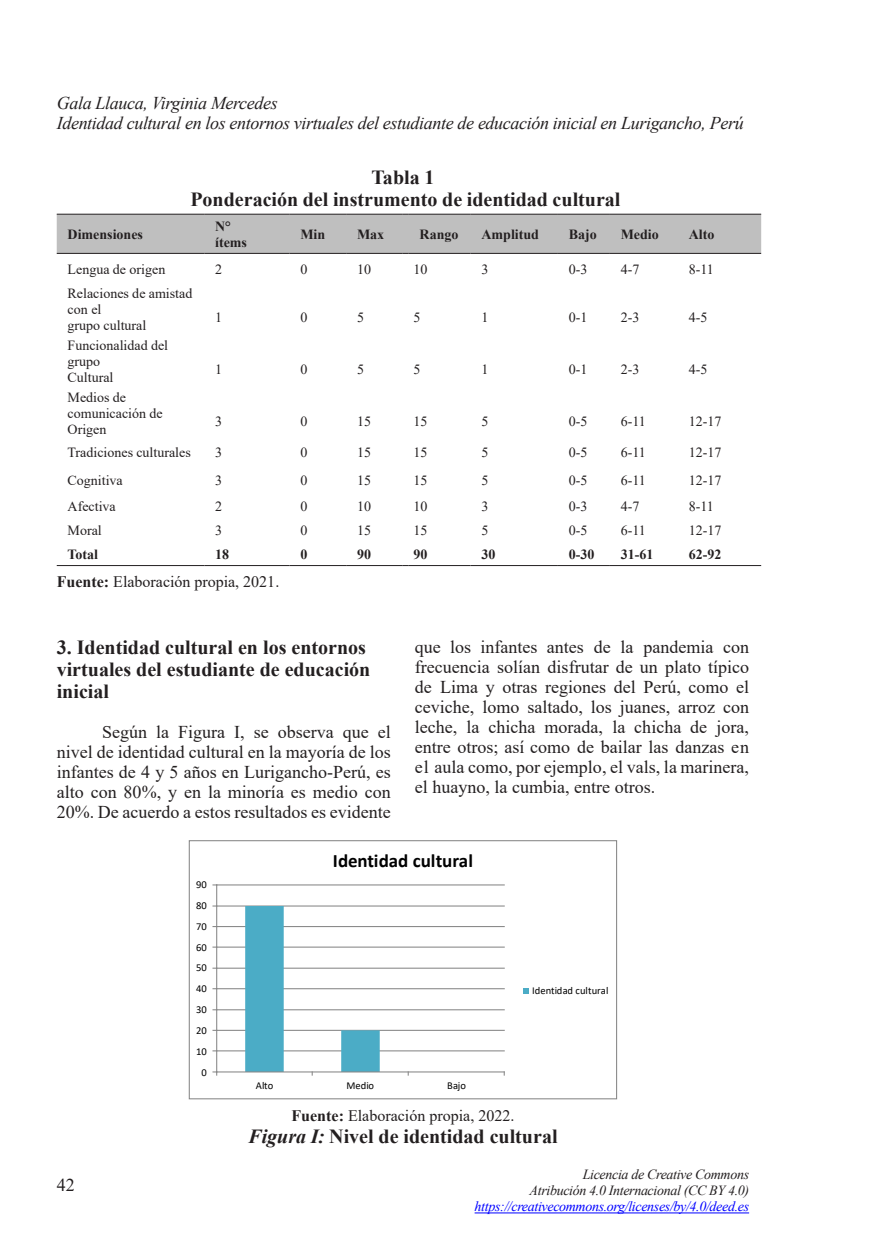
<style>
.page{position:relative;width:874px;height:1259px;background:#fff}
.page>*{position:absolute;margin:0;border:0;box-sizing:border-box;transform-origin:0 0}
.t1{font:700 20px/22px "Times New Roman";color:#231f20;text-align:center}
.t2{font:700 19px "Calibri";letter-spacing:-.005em;color:#000}
.t3{font:18px/20px "Times New Roman";color:#231f20;text-align:justify}
.t4{font:italic 18px/20px "Times New Roman";letter-spacing:-.02em;color:#231f20}
.t5{font:16px "Times New Roman";color:#231f20}
.t6{font:14px/16px "Times New Roman";color:#231f20}
.t7{font:700 14px/16px "Times New Roman";color:#231f20}
.t8{font:italic 14px/16px "Times New Roman";letter-spacing:-.025em;color:#231f20;text-align:right}
.t9{font:italic 14px "Times New Roman";letter-spacing:-.025em;color:#00f}
.t10{font:10.6px "Calibri";letter-spacing:-.005em;color:#000}
.s1{font-weight:700}
.s2{font-style:italic}
</style>
<div class="page">
<hr style="left:474px;top:1212px;width:274px;height:1px;background:#00f">
<hr style="left:57px;top:565px;width:147px;height:1px;background:#231f20">
<hr style="left:204px;top:565px;width:85px;height:1px;background:#231f20">
<hr style="left:289px;top:565px;width:57px;height:1px;background:#231f20">
<hr style="left:346px;top:565px;width:56px;height:1px;background:#231f20">
<hr style="left:408px;top:565px;width:62px;height:1px;background:#231f20">
<hr style="left:470px;top:565px;width:87px;height:1px;background:#231f20">
<hr style="left:557px;top:565px;width:52px;height:1px;background:#231f20">
<hr style="left:609px;top:565px;width:68px;height:1px;background:#231f20">
<hr style="left:677px;top:565px;width:83px;height:1px;background:#231f20">
<div style="left:57px;top:214px;width:703px;height:40px;background:#bfbfbf"></div>
<hr style="left:408px;top:253px;width:62px;height:1px;background:#231f20">
<hr style="left:470px;top:253px;width:87px;height:1px;background:#231f20">
<hr style="left:557px;top:253px;width:52px;height:1px;background:#231f20">
<hr style="left:609px;top:253px;width:68px;height:1px;background:#231f20">
<hr style="left:677px;top:253px;width:83px;height:1px;background:#231f20">
<hr style="left:216px;top:1050px;width:288px;height:1px;background:#868686">
<hr style="left:216px;top:1029px;width:288px;height:2px;background:#868686">
<hr style="left:216px;top:1009px;width:288px;height:1px;background:#868686">
<hr style="left:216px;top:988px;width:288px;height:1px;background:#868686">
<hr style="left:216px;top:967px;width:288px;height:1px;background:#868686">
<hr style="left:216px;top:946px;width:288px;height:1px;background:#868686">
<hr style="left:216px;top:926px;width:288px;height:1px;background:#868686">
<hr style="left:216px;top:905px;width:288px;height:1px;background:#868686">
<hr style="left:216px;top:884px;width:288px;height:1px;background:#868686">
<hr style="left:216px;top:885px;width:1px;height:187px;background:#868686">
<hr style="left:216px;top:1071px;width:288px;height:1px;background:#868686">
<svg style="left:245px;top:906px;width:134px;height:169px"></svg>
<svg style="left:523px;top:988px;width:5px;height:5px"></svg>
<div style="left:189px;top:840px;width:427px;height:259px;border:1px solid #868686"></div>
<p class="t4" style="left:57px;top:92px;width:688px">Gala Llauca, Virginia Mercedes<br>Identidad cultural en los entornos virtuales del estudiante de educación inicial en Lurigancho, Perú</p>
<p class="t1" style="left:190px;top:165px;width:431px">Tabla 1<br>Ponderación del instrumento de identidad cultural</p>
<p class="t7" style="left:67px;top:225px;width:77px">Dimensiones</p>
<p class="t7" style="left:215px;top:217px;width:33px">N° ítems</p>
<p class="t7" style="left:300px;top:225px;width:26px">Min</p>
<p class="t7" style="left:357px;top:225px;width:29px">Max</p>
<p class="t7" style="left:419px;top:225px;width:40px">Rango</p>
<p class="t7" style="left:481px;top:225px;width:59px">Amplitud</p>
<p class="t7" style="left:568px;top:225px;width:29px">Bajo</p>
<p class="t7" style="left:620px;top:225px;width:40px">Medio</p>
<p class="t7" style="left:688px;top:225px;width:27px">Alto</p>
<p class="t6" style="left:67px;top:261px;width:99px">Lengua de origen</p>
<p class="t6" style="left:215px;top:261px;width:8px">2</p>
<p class="t6" style="left:300px;top:261px;width:8px">0</p>
<p class="t6" style="left:357px;top:261px;width:15px">10</p>
<p class="t6" style="left:413px;top:261px;width:15px">10</p>
<p class="t6" style="left:481px;top:261px;width:8px">3</p>
<p class="t6" style="left:568px;top:261px;width:20px">0-3</p>
<p class="t6" style="left:620px;top:261px;width:20px">4-7</p>
<p class="t6" style="left:688px;top:261px;width:27px">8-11</p>
<p class="t6" style="left:67px;top:284px;width:126px">Relaciones de amistad con el<br>grupo cultural</p>
<p class="t6" style="left:215px;top:308px;width:8px">1</p>
<p class="t6" style="left:300px;top:308px;width:8px">0</p>
<p class="t6" style="left:357px;top:308px;width:8px">5</p>
<p class="t6" style="left:413px;top:308px;width:8px">5</p>
<p class="t6" style="left:481px;top:308px;width:8px">1</p>
<p class="t6" style="left:568px;top:308px;width:20px">0-1</p>
<p class="t6" style="left:620px;top:308px;width:20px">2-3</p>
<p class="t6" style="left:688px;top:308px;width:20px">4-5</p>
<p class="t6" style="left:67px;top:337px;width:102px">Funcionalidad del grupo<br>Cultural</p>
<p class="t6" style="left:67px;top:389px;width:97px">Medios de comunicación de<br>Origen</p>
<p class="t6" style="left:215px;top:361px;width:8px">1</p>
<p class="t6" style="left:300px;top:361px;width:8px">0</p>
<p class="t6" style="left:357px;top:361px;width:8px">5</p>
<p class="t6" style="left:413px;top:361px;width:8px">5</p>
<p class="t6" style="left:481px;top:361px;width:8px">1</p>
<p class="t6" style="left:568px;top:361px;width:20px">0-1</p>
<p class="t6" style="left:620px;top:361px;width:20px">2-3</p>
<p class="t6" style="left:688px;top:361px;width:20px">4-5</p>
<p class="t6" style="left:215px;top:413px;width:8px">3</p>
<p class="t6" style="left:300px;top:413px;width:8px">0</p>
<p class="t6" style="left:357px;top:413px;width:15px">15</p>
<p class="t6" style="left:413px;top:413px;width:15px">15</p>
<p class="t6" style="left:481px;top:413px;width:8px">5</p>
<p class="t6" style="left:568px;top:413px;width:20px">0-5</p>
<p class="t6" style="left:620px;top:413px;width:27px">6-11</p>
<p class="t6" style="left:688px;top:413px;width:34px">12-17</p>
<p class="t6" style="left:67px;top:443px;width:125px">Tradiciones culturales</p>
<p class="t6" style="left:215px;top:443px;width:8px">3</p>
<p class="t6" style="left:300px;top:443px;width:8px">0</p>
<p class="t6" style="left:357px;top:443px;width:15px">15</p>
<p class="t6" style="left:413px;top:443px;width:15px">15</p>
<p class="t6" style="left:481px;top:443px;width:8px">5</p>
<p class="t6" style="left:568px;top:443px;width:20px">0-5</p>
<p class="t6" style="left:620px;top:443px;width:27px">6-11</p>
<p class="t6" style="left:688px;top:443px;width:34px">12-17</p>
<p class="t6" style="left:67px;top:472px;width:57px">Cognitiva</p>
<p class="t6" style="left:215px;top:472px;width:8px">3</p>
<p class="t6" style="left:300px;top:472px;width:8px">0</p>
<p class="t6" style="left:357px;top:472px;width:15px">15</p>
<p class="t6" style="left:413px;top:472px;width:15px">15</p>
<p class="t6" style="left:481px;top:472px;width:8px">5</p>
<p class="t6" style="left:568px;top:472px;width:20px">0-5</p>
<p class="t6" style="left:620px;top:472px;width:27px">6-11</p>
<p class="t6" style="left:688px;top:472px;width:34px">12-17</p>
<p class="t6" style="left:67px;top:498px;width:50px">Afectiva</p>
<p class="t6" style="left:215px;top:498px;width:8px">2</p>
<p class="t6" style="left:300px;top:498px;width:8px">0</p>
<p class="t6" style="left:357px;top:498px;width:15px">10</p>
<p class="t6" style="left:413px;top:498px;width:15px">10</p>
<p class="t6" style="left:481px;top:498px;width:8px">3</p>
<p class="t6" style="left:568px;top:498px;width:20px">0-3</p>
<p class="t6" style="left:620px;top:498px;width:20px">4-7</p>
<p class="t6" style="left:688px;top:498px;width:27px">8-11</p>
<p class="t6" style="left:67px;top:522px;width:36px">Moral</p>
<p class="t6" style="left:215px;top:522px;width:8px">3</p>
<p class="t6" style="left:300px;top:522px;width:8px">0</p>
<p class="t6" style="left:357px;top:522px;width:15px">15</p>
<p class="t6" style="left:413px;top:522px;width:15px">15</p>
<p class="t6" style="left:481px;top:522px;width:8px">5</p>
<p class="t6" style="left:568px;top:522px;width:20px">0-5</p>
<p class="t6" style="left:620px;top:522px;width:27px">6-11</p>
<p class="t6" style="left:688px;top:522px;width:34px">12-17</p>
<p class="t7" style="left:67px;top:546px;width:32px">Total</p>
<p class="t7" style="left:215px;top:546px;width:15px">18</p>
<p class="t7" style="left:300px;top:546px;width:8px">0</p>
<p class="t7" style="left:357px;top:546px;width:15px">90</p>
<p class="t7" style="left:413px;top:546px;width:15px">90</p>
<p class="t7" style="left:481px;top:546px;width:15px">30</p>
<p class="t7" style="left:568px;top:546px;width:27px">0-30</p>
<p class="t7" style="left:620px;top:546px;width:34px">31-61</p>
<p class="t7" style="left:688px;top:546px;width:34px">62-92</p>
<p class="t5" style="left:57px;top:570px;width:224px"><span class="s1">Fuente:</span> Elaboración propia, 2021.</p>
<p class="t1" style="left:57px;top:636px;width:315px;text-align:left">3. Identidad cultural en los entornos virtuales del estudiante de educación inicial</p>
<p class="t3" style="left:57px;top:722px;width:335px;text-indent:45px">Según la Figura I, se observa que el nivel de identidad cultural en la mayoría de los infantes de 4 y 5 años en Lurigancho-Perú, es alto con 80%, y en la minoría es medio con 20%. De acuerdo a estos resultados es evidente</p>
<p class="t3" style="left:415px;top:637px;width:335px">que los infantes antes de la pandemia con frecuencia solían disfrutar de un plato típico de Lima y otras regiones del Perú, como el ceviche, lomo saltado, los juanes, arroz con leche, la chicha morada, la chicha de jora, entre otros; así como de bailar las danzas en el aula como, por ejemplo, el vals, la marinera, el huayno, la cumbia, entre otros.</p>
<p class="t3" style="left:57px;top:1174px;width:19px">42</p>
<p class="t10" style="left:196px;top:877px;width:12px">90</p>
<p class="t10" style="left:196px;top:898px;width:12px">80</p>
<p class="t10" style="left:196px;top:919px;width:12px">70</p>
<p class="t10" style="left:196px;top:940px;width:12px">60</p>
<p class="t10" style="left:196px;top:960px;width:12px">50</p>
<p class="t10" style="left:196px;top:981px;width:12px">40</p>
<p class="t10" style="left:196px;top:1002px;width:12px">30</p>
<p class="t10" style="left:196px;top:1023px;width:12px">20</p>
<p class="t10" style="left:196px;top:1043px;width:12px">10</p>
<p class="t10" style="left:201px;top:1064px;width:7px">0</p>
<p class="t2" style="left:332px;top:846px;width:142px">Identidad cultural</p>
<p class="t10" style="left:255px;top:1078px;width:19px">Alto</p>
<p class="t10" style="left:346px;top:1078px;width:29px">Medio</p>
<p class="t10" style="left:447px;top:1078px;width:20px">Bajo</p>
<p class="t10" style="left:532px;top:983px;width:78px">Identidad cultural</p>
<p class="t5" style="left:291px;top:1104px;width:224px"><span class="s1">Fuente:</span> Elaboración propia, 2022.</p>
<p class="t1" style="left:248px;top:1124px;width:310px"><span class="s2">Figura I:</span> Nivel de identidad cultural</p>
<p class="t8" style="left:529px;top:1166px;width:221px">Licencia de Creative Commons<br>Atribución 4.0 Internacional (CC BY 4.0)</p>
<p class="t9" style="left:474px;top:1197px;width:276px">https://creativecommons.org/licenses/by/4.0/deed.es</p>
</div>
